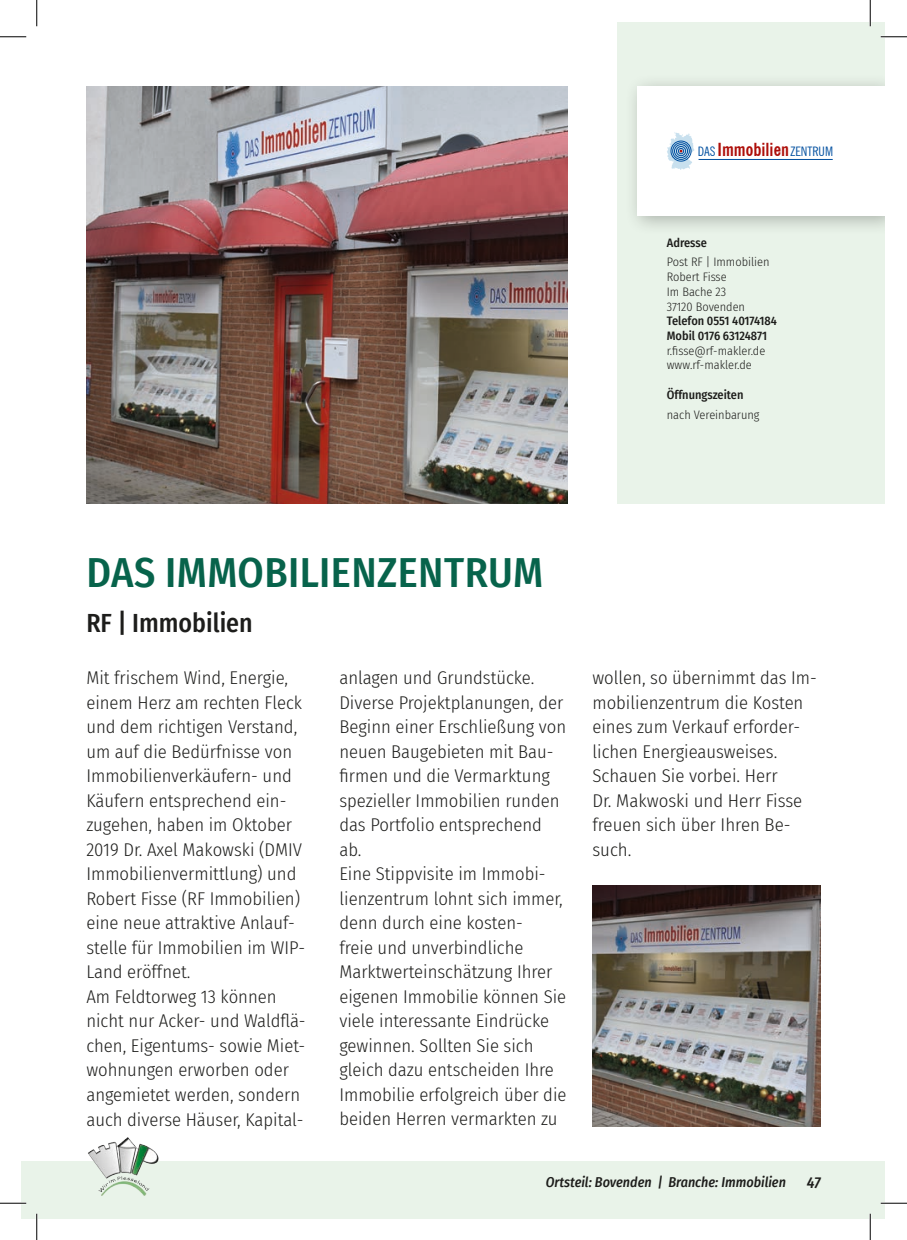
<style>
.page{position:relative;width:907px;height:1240px;background:#fff}
.page>*{position:absolute;margin:0;border:0;box-sizing:border-box;transform-origin:0 0}
.t1{font:500 42px "Fira Sans Condensed";letter-spacing:.01em;color:#07634b}
.t2{font:500 26.25px "Fira Sans Condensed";color:#1d1d1b}
.t3{font:300 18.38px/24.5px "Fira Sans Condensed";color:#1d1d1b}
.t4{font:italic 500 15.75px "Fira Sans Condensed";color:#1d1d1b}
.t5{font:italic 500 14px "Fira Sans Condensed";color:#1d1d1b}
.t6{font:condensed 13.12px "News Gothic BT";color:#004f9f}
.t7{font:300 12.25px/14.7px "Fira Sans Condensed";color:#1d1d1b}
.t8{font:500 12.25px/14.7px "Fira Sans Condensed";color:#1d1d1b}
.s1{font-weight:700;font-size:18.03px;color:#ae0f0a}
</style>
<div class="page">
<div style="left:22px;top:1160px;width:15px;height:57px;background:#e9f3e9"></div>
<div style="left:37px;top:1160px;width:848px;height:57px;background:#e9f3e9"></div>
<img style="left:86px;top:1137px;width:75px;height:59px">
<img style="left:86px;top:86px;width:482px;height:417px">
<img style="left:592px;top:885px;width:229px;height:241px">
<div style="left:617px;top:22px;width:268px;height:481px;background:#e9f3e9"></div>
<div style="left:624px;top:73px;width:261px;height:162px;background:#1d1d1b;opacity:.3"></div>
<div style="left:637px;top:86px;width:248px;height:129px;background:#fff"></div>
<svg style="left:667px;top:132px;width:27px;height:38px"></svg>
<div style="left:676px;top:146px;width:10px;height:10px;border:1px solid #004f9f;border-radius:50%"></div>
<div style="left:674px;top:144px;width:14px;height:14px;border:1px solid #004f9f;border-radius:50%"></div>
<div style="left:673px;top:143px;width:16px;height:16px;border:1px solid #004f9f;border-radius:50%"></div>
<div style="left:671px;top:141px;width:20px;height:20px;border:1px solid #004f9f;border-radius:50%"></div>
<hr style="left:698px;top:159px;width:135px;height:1px;background:#004f9f">
<hr style="left:881px;top:36px;width:26px;height:2px;background:#fff">
<hr style="left:0;top:1201px;width:26px;height:3px;background:#fff">
<hr style="left:881px;top:1201px;width:26px;height:3px;background:#fff">
<hr style="left:36px;top:1213px;width:2px;height:26px;background:#fff">
<hr style="left:869px;top:0;width:2px;height:26px;background:#fff">
<hr style="left:869px;top:1213px;width:2px;height:26px;background:#fff">
<svg style="left:0;top:36px;width:26px;height:1px"></svg>
<svg style="left:881px;top:36px;width:26px;height:1px"></svg>
<svg style="left:0;top:1202px;width:26px;height:1px"></svg>
<svg style="left:881px;top:1202px;width:26px;height:1px"></svg>
<svg style="left:36px;top:0;width:1px;height:26px"></svg>
<svg style="left:36px;top:1213px;width:1px;height:26px"></svg>
<svg style="left:870px;top:0;width:1px;height:26px"></svg>
<svg style="left:870px;top:1213px;width:1px;height:26px"></svg>
<p class="t6" style="left:698px;top:143px;width:137px">DAS <span class="s1">Immobilien</span> ZENTRUM</p>
<p class="t8" style="left:667px;top:234px;width:42px">Adresse</p>
<p class="t7" style="left:667px;top:255px;width:104px">Post RF | Immobilien<br>Robert Fisse<br>Im Bache 23<br>37120 Bovenden</p>
<p class="t8" style="left:667px;top:313px;width:112px">Telefon 0551 40174184<br>Mobil 0176 63124871</p>
<p class="t7" style="left:667px;top:343px;width:100px">r.fisse@rf-makler.de www.rf-makler.de</p>
<p class="t8" style="left:667px;top:386px;width:78px">Öffnungszeiten</p>
<p class="t7" style="left:667px;top:407px;width:94px">nach Vereinbarung</p>
<h1 class="t1" style="left:87px;top:539px;width:458px">DAS IMMOBILIENZENTRUM</h1>
<h2 class="t2" style="left:86px;top:602px;width:168px">RF | Immobilien</h2>
<p class="t3" style="left:86px;top:665px;width:221px">Mit frischem Wind, Energie, einem Herz am rechten Fleck und dem richtigen Verstand, um auf die Bedürfnisse von<br>Immobilienverkäufern- und<br>Käufern entsprechend ein&shy;zugehen, haben im Oktober<br>2019 Dr. Axel Makowski (DMIV<br>Immobilienvermittlung) und<br>Robert Fisse (RF Immobilien) eine neue attraktive Anlauf&shy;stelle für Immobilien im WIP-<br>Land eröffnet.<br>Am Feldtorweg 13 können nicht nur Acker- und Waldflä&shy;chen, Eigentums- sowie Miet&shy;wohnungen erworben oder angemietet werden, sondern auch diverse Häuser, Kapital-</p>
<p class="t3" style="left:339px;top:665px;width:229px">anlagen und Grundstücke.<br>Diverse Projektplanungen, der<br>Beginn einer Erschließung von neuen Baugebieten mit Bau&shy;firmen und die Vermarktung spezieller Immobilien runden das Portfolio entsprechend ab.<br>Eine Stippvisite im Immobi&shy;lienzentrum lohnt sich immer, denn durch eine kosten-<br>freie und unverbindliche<br>Marktwerteinschätzung Ihrer eigenen Immobilie können Sie viele interessante Eindrücke gewinnen. Sollten Sie sich gleich dazu entscheiden Ihre<br>Immobilie erfolgreich über die beiden Herren vermarkten zu</p>
<p class="t3" style="left:592px;top:665px;width:226px">wollen, so übernimmt das Im&shy;mobilienzentrum die Kosten eines zum Verkauf erforder&shy;lichen Energieausweises.<br>Schauen Sie vorbei. Herr<br>Dr. Makwoski und Herr Fisse freuen sich über Ihren Be&shy;such.</p>
<p class="t5" style="left:546px;top:1170px;width:242px">Ortsteil: Bovenden | Branche: Immobilien</p>
<p class="t4" style="left:807px;top:1170px;width:15px">47</p>
</div>
